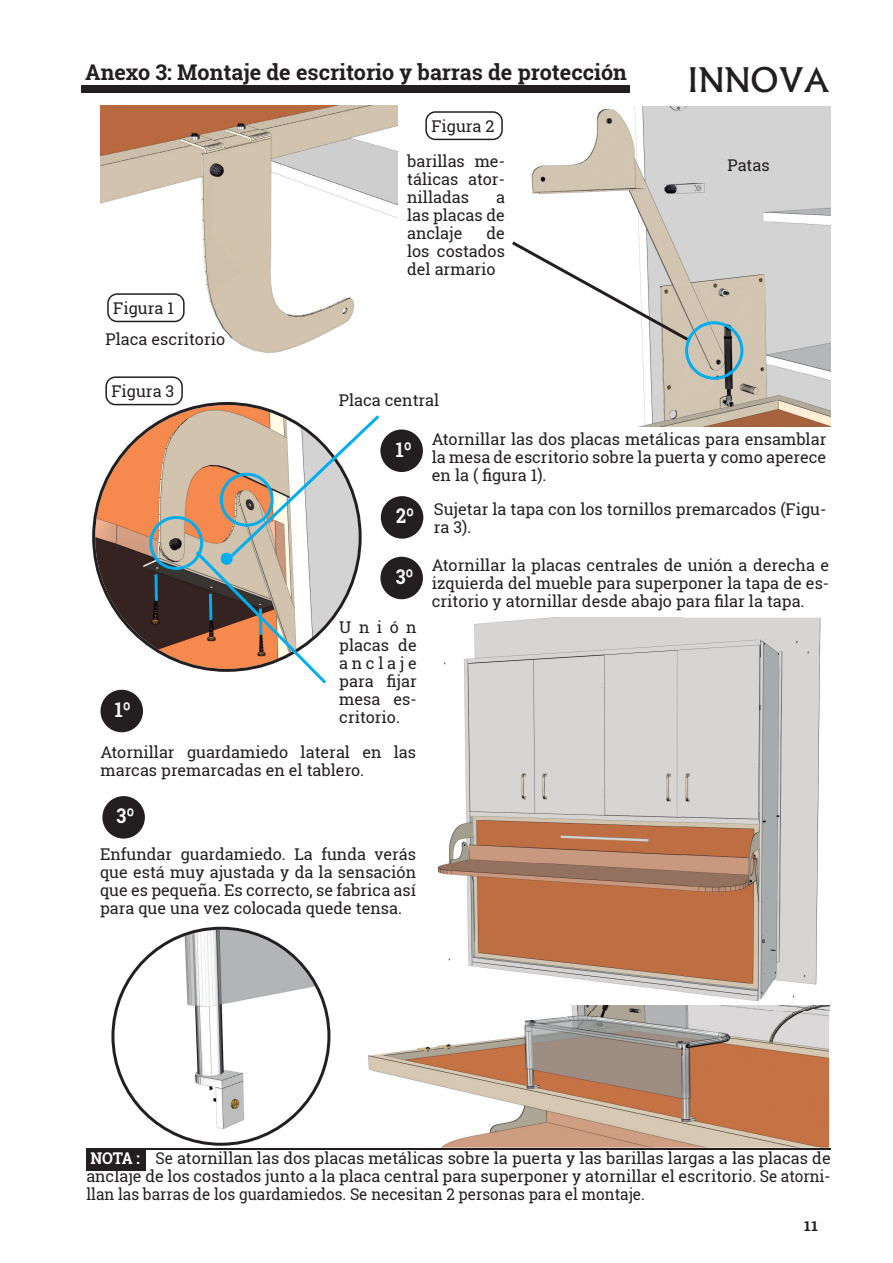
<style>
.page{position:relative;width:893px;height:1263px;background:#fff}
.page>*{position:absolute;margin:0;border:0;box-sizing:border-box;transform-origin:0 0}
.t1{font:500 32.4px "Albertus";color:#231f20}
.t2{font:700 21.6px "Roboto Slab";color:#231f20}
.t3{font:700 20.25px "Roboto Slab";color:#fff;scale:.89 1}
.t4{font:16.2px/18px "Roboto Slab";color:#231f20;text-align:justify}
.t5{font:16.2px/18px "Roboto Slab";color:#231f20;text-align:justify;scale:.94 1}
.t6{font:700 13.5px "Roboto Slab";color:#231f20;scale:1.11 1}
.s1{font-weight:700;color:#fff}
</style>
<div class="page">
<img style="left:531px;top:107px;width:299px;height:320px">
<svg style="left:86px;top:1150px;width:60px;height:20px"></svg>
<svg style="left:111px;top:927px;width:219px;height:219px"></svg>
<img style="left:368px;top:1010px;width:461px;height:138px">
<div style="left:100px;top:690px;width:43px;height:42px;background:#231f20;border-radius:50%"></div>
<div style="left:102px;top:796px;width:43px;height:42px;background:#231f20;border-radius:50%"></div>
<hr style="left:86px;top:1148px;width:744px;height:2px;background:#231f20">
<img style="left:100px;top:105px;width:298px;height:248px">
<img style="left:437px;top:618px;width:244px;height:374px">
<img style="left:681px;top:618px;width:149px;height:392px">
<img style="left:571px;top:1005px;width:258px;height:5px">
<div style="left:380px;top:429px;width:43px;height:43px;background:#231f20;border-radius:50%"></div>
<svg style="left:107px;top:293px;width:78px;height:29px"></svg>
<div style="left:381px;top:496px;width:42px;height:43px;background:#231f20;border-radius:50%"></div>
<div style="left:380px;top:557px;width:43px;height:42px;background:#231f20;border-radius:50%"></div>
<svg style="left:425px;top:111px;width:78px;height:29px"></svg>
<svg style="left:92px;top:402px;width:193px;height:245px"></svg>
<svg style="left:105px;top:376px;width:78px;height:29px"></svg>
<svg style="left:512px;top:241px;width:231px;height:139px"></svg>
<svg style="left:149px;top:415px;width:230px;height:269px"></svg>
<div style="left:81px;top:86px;width:548px;height:7px;background:#231f20"></div>
<h2 class="t2" style="left:85px;top:58px;width:543px">Anexo 3: Montaje de escritorio y barras de protección</h2>
<h1 class="t1" style="left:688px;top:60px;width:143px">INNOVA</h1>
<p class="t4" style="left:113px;top:299px;width:62px">Figura 1</p>
<p class="t4" style="left:105px;top:330px;width:121px">Placa escritorio</p>
<p class="t4" style="left:112px;top:382px;width:64px">Figura 3</p>
<p class="t4" style="left:431px;top:117px;width:65px">Figura 2</p>
<p class="t4" style="left:407px;top:151px;width:99px">barillas me&shy;tálicas ator&shy;nilladas</p>
<p class="t4" style="left:407px;top:187px;width:99px;text-indent:89px">a las placas de anclaje</p>
<p class="t4" style="left:407px;top:223px;width:99px;text-indent:79px">de los costados del armario</p>
<p class="t4" style="left:339px;top:391px;width:102px">Placa central</p>
<p class="t4" style="left:727px;top:156px;width:44px">Patas</p>
<p class="t3" style="left:396px;top:436px;width:19px">1º</p>
<p class="t3" style="left:396px;top:502px;width:22px">2º</p>
<p class="t3" style="left:396px;top:563px;width:22px">3º</p>
<p class="t4" style="left:432px;top:430px;width:396px">Atornillar las dos placas metálicas para ensamblar la mesa de escritorio sobre la puerta y como aperece en la ( figura 1).</p>
<p class="t4" style="left:434px;top:500px;width:394px">Sujetar la tapa con los tornillos premarcados (Figu&shy;ra 3).</p>
<p class="t4" style="left:432px;top:556px;width:399px">Atornillar la placas centrales de unión a derecha e izquierda del mueble para superponer la tapa de es&shy;critorio y atornillar desde abajo para filar la tapa.</p>
<p class="t4" style="left:339px;top:618px;width:79px">Unión placas de anclaje para fijar mesa es&shy;critorio.</p>
<p class="t3" style="left:115px;top:696px;width:19px">1º</p>
<p class="t4" style="left:100px;top:743px;width:317px">Atornillar guardamiedo lateral en las marcas premarcadas en el tablero.</p>
<p class="t3" style="left:117px;top:802px;width:22px">3º</p>
<p class="t4" style="left:100px;top:845px;width:318px">Enfundar guardamiedo. La funda verás que está muy ajustada y da la sensación que es pequeña. Es correcto, se fabrica así para que una vez colocada quede tensa.</p>
<p class="t5" style="left:86px;top:1148px;width:793px"><span class="s1">NOTA :</span> Se atornillan las dos placas metálicas sobre la puerta y las barillas largas a las placas de anclaje de los costados junto a la placa central para superponer y atornillar el escritorio. Se atorni&shy;llan las barras de los guardamiedos. Se necesitan 2 personas para el montaje.</p>
<p class="t6" style="left:804px;top:1217px;width:14px">11</p>
</div>
